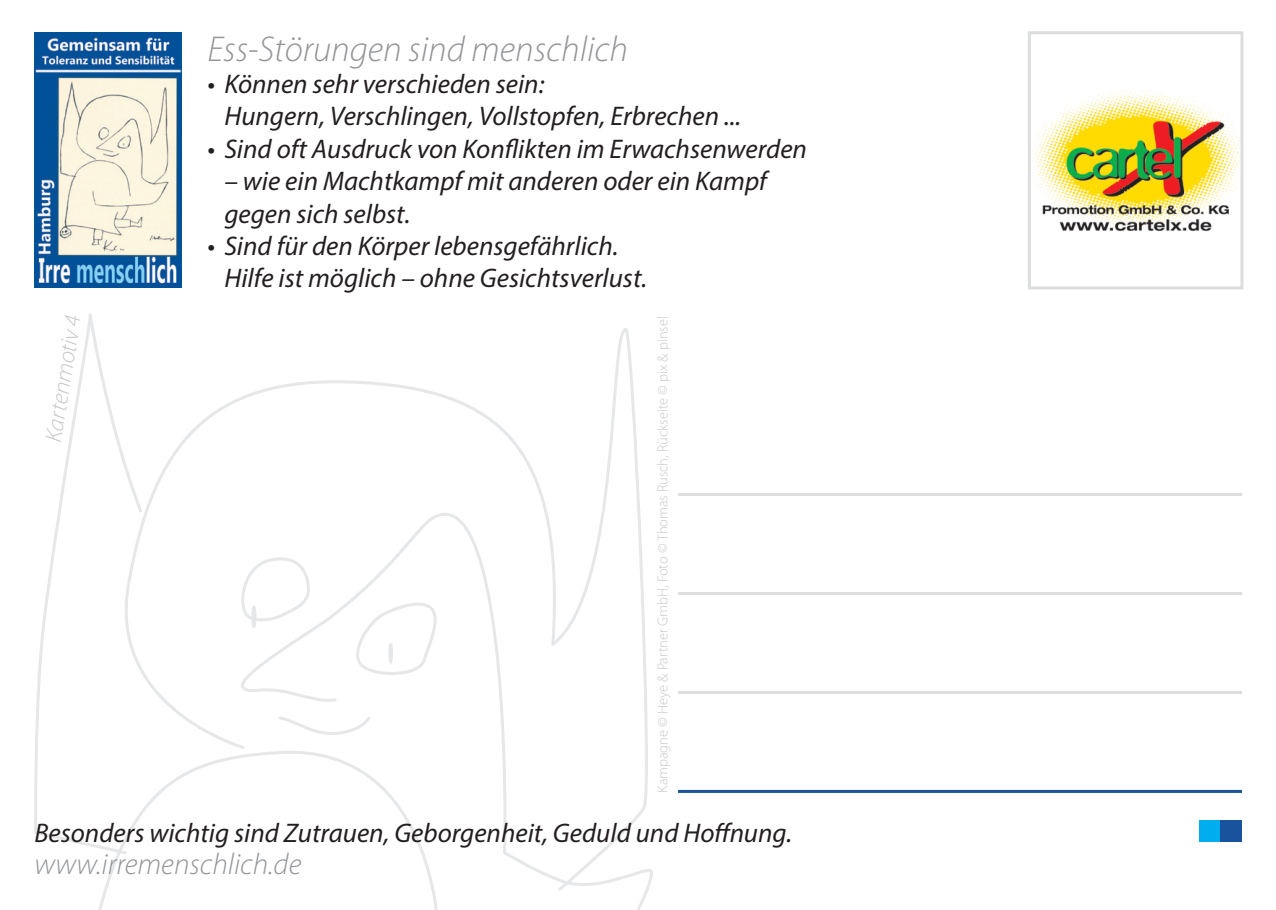
<style>
.page{position:relative;width:1276px;height:910px;background:#fff}
.page>*{position:absolute;margin:0;border:0;box-sizing:border-box;transform-origin:0 0}
.t1{font:italic 300 36px "Myriad Pro";color:#939598}
.t2{font:italic 300 30px "Myriad Pro";color:#939598}
.t3{font:italic 27px/32.4px "Myriad Pro";color:#231f20}
.t4{font:italic 300 24px "Myriad Pro";color:#c7c8ca}
.t5{font:300 14.4px "Myriad Pro";color:#c7c8ca}
</style>
<div class="page">
<img style="left:1031px;top:90px;width:208px;height:141px">
<svg style="left:34px;top:315px;width:619px;height:595px"></svg>
<svg style="left:238px;top:553px;width:210px;height:357px"></svg>
<svg style="left:250px;top:604px;width:144px;height:61px"></svg>
<img style="left:34px;top:32px;width:148px;height:255px">
<div style="left:1027px;top:31px;width:216px;height:258px;border:3px solid #dcdddf"></div>
<div style="left:1199px;top:821px;width:21px;height:21px;background:#00aeef"></div>
<div style="left:1220px;top:821px;width:22px;height:21px;background:#19539d"></div>
<hr style="left:678px;top:493px;width:564px;height:3px;background:#dcdddf">
<hr style="left:678px;top:592px;width:564px;height:3px;background:#dcdddf">
<hr style="left:678px;top:691px;width:564px;height:3px;background:#dcdddf">
<hr style="left:678px;top:790px;width:564px;height:3px;background:#19539d">
<svg style="left:64px;top:315px;width:17px;height:24px"></svg>
<p class="t4" style="left:39px;top:440px;width:105px;rotate:-81deg">Kartenmoti</p>
<h1 class="t1" style="left:207px;top:27px;width:422px">Ess-Störungen sind menschlich</h1>
<p class="t3" style="left:224px;top:67px;width:518px;text-indent:-17px">• Können sehr verschieden sein:<br>Hungern, Verschlingen, Vollstopfen, Erbrechen ...</p>
<p class="t3" style="left:207px;top:132px;width:601px">• Sind oft Ausdruck von Konflikten im Erwachsenwerden</p>
<p class="t3" style="left:224px;top:164px;width:544px">– wie ein Machtkampf mit anderen oder ein Kampf gegen sich selbst.</p>
<p class="t3" style="left:224px;top:229px;width:424px;text-indent:-17px">• Sind für den Körper lebensgefährlich.<br>Hilfe ist möglich – ohne Gesichtsverlust.</p>
<p class="t5" style="left:654px;top:793px;width:478px;rotate:-90deg">Kampagne © Heye &amp; Partner GmbH, Foto © Thomas Rusch, Rückseite © pix &amp; pinsel</p>
<p class="t3" style="left:34px;top:816px;width:759px">Besonders wichtig sind Zutrauen, Geborgenheit, Geduld und Hoffnung.</p>
<p class="t2" style="left:34px;top:846px;width:268px">www.irremenschlich.de</p>
</div>
